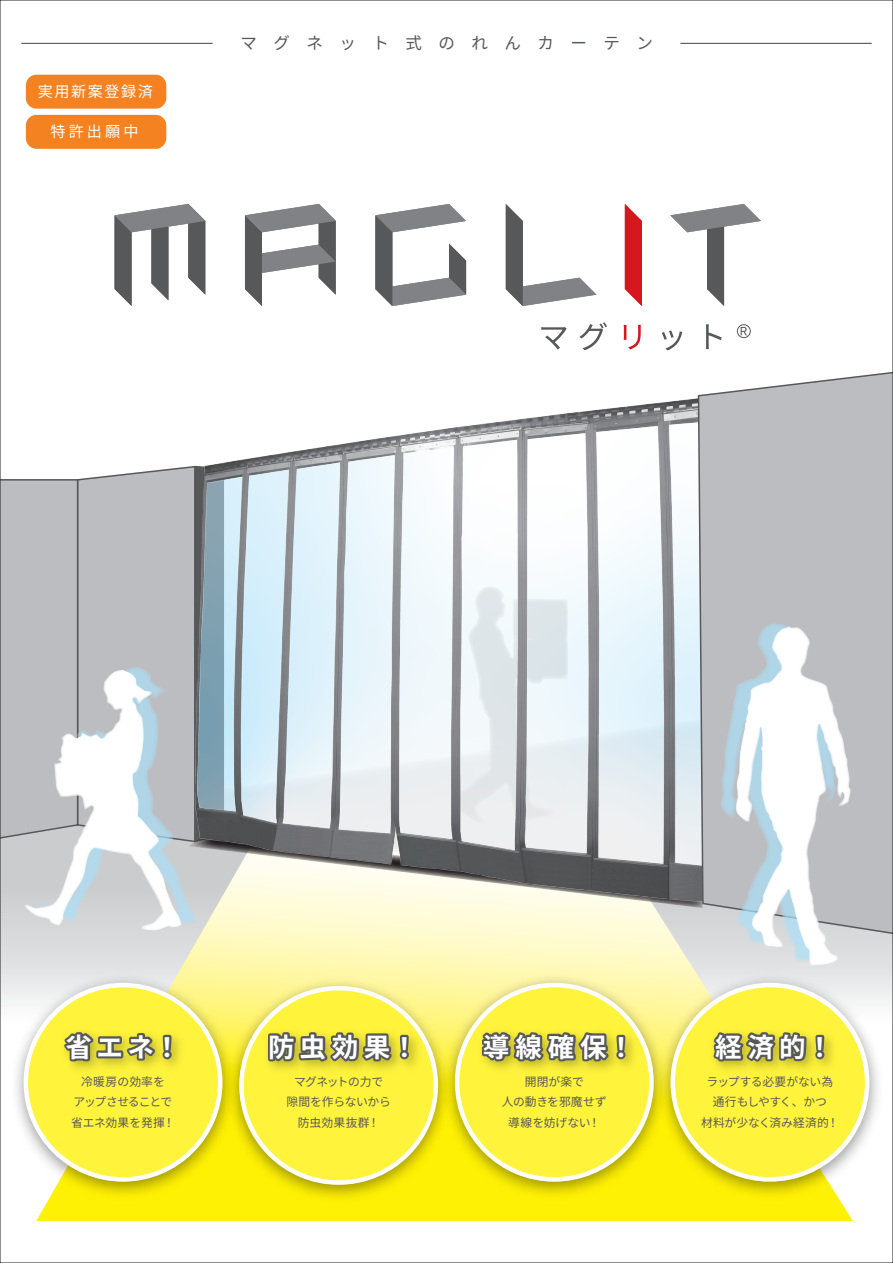
<style>
.page{position:relative;width:893px;height:1263px;background:#fff}
.page>*{position:absolute;margin:0;border:0;box-sizing:border-box;transform-origin:0 0}
.t1{font:700 26.55px "Source Han Sans JP";letter-spacing:.205em;color:#fff}
.t2{font:16.5px "Source Han Sans JP";letter-spacing:1em;color:#57585a}
.t3{font:15.15px "Source Han Sans JP";letter-spacing:.1em;color:#fff}
.t4{font:11.85px/20.7px "Source Han Sans JP";letter-spacing:-.01em;color:#57585a;text-align:center}
</style>
<div class="page">
<svg style="left:115px;top:204px;width:90px;height:102px"></svg>
<svg style="left:245px;top:204px;width:91px;height:102px"></svg>
<svg style="left:375px;top:204px;width:91px;height:102px"></svg>
<svg style="left:506px;top:204px;width:90px;height:102px"></svg>
<svg style="left:625px;top:204px;width:17px;height:102px"></svg>
<svg style="left:670px;top:204px;width:91px;height:102px"></svg>
<svg style="left:541px;top:327px;width:26px;height:22px"></svg>
<svg style="left:579px;top:322px;width:28px;height:28px"></svg>
<svg style="left:624px;top:325px;width:17px;height:24px"></svg>
<svg style="left:662px;top:330px;width:20px;height:20px"></svg>
<svg style="left:706px;top:324px;width:16px;height:25px"></svg>
<svg style="left:741px;top:327px;width:6px;height:8px"></svg>
<div style="left:737px;top:324px;width:14px;height:14px;border:1px solid #57585a;border-radius:50%"></div>
<hr style="left:21px;top:43px;width:192px;height:1px;background:#57585a">
<hr style="left:680px;top:43px;width:192px;height:1px;background:#57585a">
<div style="left:36px;top:949px;width:817px;height:272px;background:#fff104"></div>
<img style="left:211px;top:398px;width:486px;height:67px">
<div style="left:697px;top:372px;width:194px;height:577px;background:#bcbdc0"></div>
<img style="left:220px;top:1111px;width:238px;height:97px">
<div style="left:241px;top:988px;width:195px;height:194px;background:#fff33c;border-radius:97px"></div>
<img style="left:274px;top:1068px;width:161px;height:36px">
<img style="left:435px;top:1068px;width:216px;height:137px">
<div style="left:457px;top:985px;width:194px;height:194px;background:#fff33c;border-radius:97px"></div>
<img style="left:496px;top:1068px;width:155px;height:36px">
<img style="left:651px;top:968px;width:238px;height:237px">
<div style="left:673px;top:985px;width:194px;height:194px;background:#fff33c;border-radius:97px"></div>
<img style="left:718px;top:1023px;width:140px;height:47px">
<img style="left:16px;top:1068px;width:226px;height:137px">
<div style="left:26px;top:985px;width:194px;height:194px;background:#fff33c;border-radius:97px"></div>
<svg style="left:709px;top:623px;width:142px;height:442px"></svg>
<svg style="left:2px;top:465px;width:701px;height:603px"></svg>
<div style="left:26px;top:75px;width:140px;height:34px;background:#f58220;border-radius:11px"></div>
<div style="left:26px;top:115px;width:140px;height:34px;background:#f58220;border-radius:11px"></div>
<p class="t3" style="left:38px;top:83px;width:117px">実用新案登録済</p>
<p class="t3" style="left:51px;top:123px;width:89px">特許出願中</p>
<h2 class="t2" style="left:240px;top:34px;width:414px">マグネット式のれんカーテン</h2>
<h1 class="t1" style="left:66px;top:1032px;width:116px">省エネ！</h1>
<p class="t4" style="left:71px;top:1071px;width:105px">冷暖房の効率を<br>アップさせることで省エネ効果を発揮！</p>
<h1 class="t1" style="left:268px;top:1032px;width:151px">防虫効果！</h1>
<p class="t4" style="left:286px;top:1071px;width:106px">マグネットの力で<br>隙間を作らないから防虫効果抜群！</p>
<h1 class="t1" style="left:483px;top:1032px;width:153px">導線確保！</h1>
<p class="t4" style="left:502px;top:1071px;width:106px">開閉が楽で<br>人の動きを邪魔せず導線を妨げない！</p>
<h1 class="t1" style="left:715px;top:1032px;width:119px">経済的！</h1>
<p class="t4" style="left:701px;top:1071px;width:139px">ラップする必要がない為通行もしやすく、かつ<br>材料が少なく済み経済的！</p>
</div>
